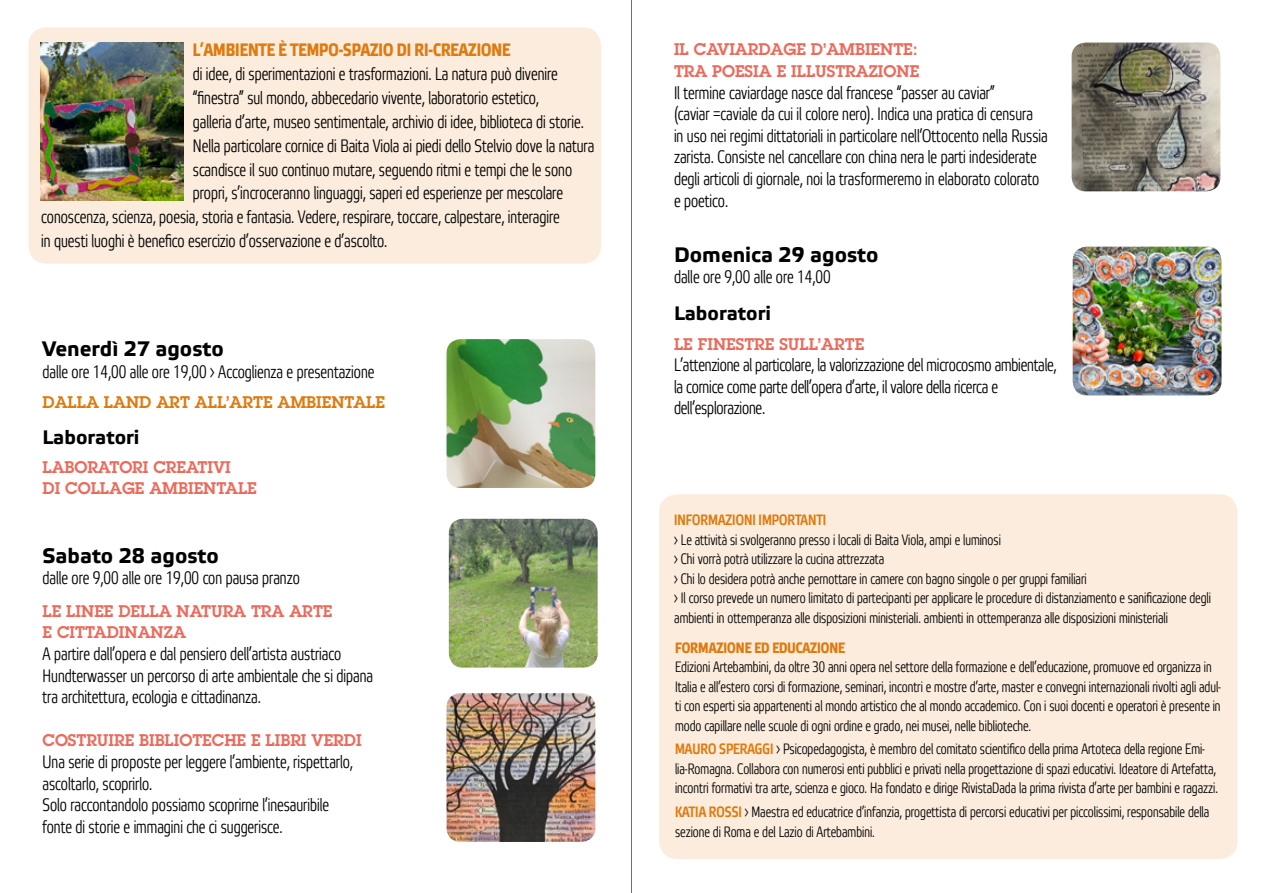
<style>
.page{position:relative;width:1263px;height:893px;background:#fff}
.page>*{position:absolute;margin:0;border:0;box-sizing:border-box;transform-origin:0 0}
.t1{font:700 21px "Etelka Text";color:#000}
.t2{font:700 19.5px "Etelka Text";color:#000}
.t3{font:300 18px/21.6px "Etelka Narrow";color:#000}
.t4{font:700 18px "Etelka Narrow Text";color:#df7a0e}
.t5{font:600 16.5px/21.6px "Lubalin Graph Std";color:#ed6a5b}
.t6{font:600 16.5px "Lubalin Graph Std";color:#df7a0e}
.t7{font:300 15px/19.5px "Etelka Narrow";color:#000}
.t8{font:500 15px "Etelka Narrow";color:#df7a0e}
.t9{font:700 15px "Etelka Narrow Text";color:#df7a0e}
.s1{font-weight:500;color:#df7a0e}
</style>
<div class="page">
<div style="left:659px;top:494px;width:578px;height:365px;background:#fbecdd;border-radius:18px"></div>
<div style="left:28px;top:27px;width:573px;height:237px;background:#fbecdd;border-radius:18px"></div>
<hr style="left:631px;top:0;width:1px;height:893px;background:#706f6f">
<img style="left:446px;top:339px;width:149px;height:149px">
<img style="left:1071px;top:43px;width:149px;height:148px">
<img style="left:446px;top:693px;width:149px;height:149px">
<img style="left:1073px;top:247px;width:148px;height:148px">
<img style="left:41px;top:43px;width:143px;height:157px">
<img style="left:449px;top:519px;width:149px;height:149px">
<p class="t4" style="left:193px;top:39px;width:319px">L’AMBIENTE È TEMPO-SPAZIO DI RI-CREAZIONE</p>
<p class="t3" style="left:193px;top:63px;width:366px">di idee, di sperimentazioni e trasformazioni. La natura può divenire</p>
<p class="t3" style="left:193px;top:87px;width:348px">“finestra” sul mondo, abbecedario vivente, laboratorio estetico,</p>
<p class="t3" style="left:193px;top:111px;width:392px">galleria d’arte, museo sentimentale, archivio di idee, biblioteca di storie.</p>
<p class="t3" style="left:193px;top:135px;width:403px">Nella particolare cornice di Baita Viola ai piedi dello Stelvio dove la natura</p>
<p class="t3" style="left:193px;top:159px;width:381px">scandisce il suo continuo mutare, seguendo ritmi e tempi che le sono</p>
<p class="t3" style="left:193px;top:183px;width:372px">propri, s’incroceranno linguaggi, saperi ed esperienze per mescolare</p>
<p class="t3" style="left:41px;top:207px;width:520px">conoscenza, scienza, poesia, storia e fantasia. Vedere, respirare, toccare, calpestare, interagire</p>
<p class="t3" style="left:41px;top:231px;width:348px">in questi luoghi è benefico esercizio d’osservazione e d’ascolto.</p>
<p class="t1" style="left:43px;top:336px;width:183px">Venerdì 27 agosto</p>
<p class="t3" style="left:43px;top:362px;width:333px">dalle ore 14,00 alle ore 19,00 › Accoglienza e presentazione</p>
<p class="t6" style="left:43px;top:391px;width:344px">DALLA LAND ART ALL’ARTE AMBIENTALE</p>
<p class="t2" style="left:43px;top:425px;width:98px">Laboratori</p>
<p class="t5" style="left:43px;top:456px;width:216px">LABORATORI CREATIVI<br>DI COLLAGE AMBIENTALE</p>
<p class="t1" style="left:43px;top:542px;width:178px">Sabato 28 agosto</p>
<p class="t3" style="left:43px;top:568px;width:259px">dalle ore 9,00 alle ore 19,00 con pausa pranzo</p>
<p class="t5" style="left:43px;top:600px;width:291px">LE LINEE DELLA NATURA TRA ARTE<br>E CITTADINANZA</p>
<p class="t3" style="left:43px;top:644px;width:332px">A partire dall’opera e dal pensiero dell’artista austriaco<br>Hundterwasser un percorso di arte ambientale che si dipana tra architettura, ecologia e cittadinanza.</p>
<p class="t5" style="left:43px;top:729px;width:321px">COSTRUIRE BIBLIOTECHE E LIBRI VERDI</p>
<p class="t3" style="left:43px;top:752px;width:312px">Una serie di proposte per leggere l’ambiente, rispettarlo, ascoltarlo, scoprirlo.<br>Solo raccontandolo possiamo scoprirne l’inesauribile fonte di storie e immagini che ci suggerisce.</p>
<p class="t5" style="left:674px;top:39px;width:247px">IL CAVIARDAGE D’AMBIENTE:<br>TRA POESIA E ILLUSTRAZIONE</p>
<p class="t3" style="left:674px;top:82px;width:375px">Il termine caviardage nasce dal francese “passer au caviar”<br>(caviar =caviale da cui il colore nero). Indica una pratica di censura<br>in uso nei regimi dittatoriali in particolare nell’Ottocento nella Russia zarista. Consiste nel cancellare con china nera le parti indesiderate degli articoli di giornale, noi la trasformeremo in elaborato colorato e poetico.</p>
<p class="t1" style="left:674px;top:241px;width:206px">Domenica 29 agosto</p>
<p class="t3" style="left:674px;top:267px;width:158px">dalle ore 9,00 alle ore 14,00</p>
<p class="t2" style="left:674px;top:300px;width:98px">Laboratori</p>
<p class="t5" style="left:674px;top:333px;width:192px">LE FINESTRE SULL’ARTE</p>
<p class="t3" style="left:674px;top:355px;width:384px">L’attenzione al particolare, la valorizzazione del microcosmo ambientale, la cornice come parte dell’opera d’arte, il valore della ricerca e dell’esplorazione.</p>
<p class="t8" style="left:674px;top:512px;width:154px">INFORMAZIONI IMPORTANTI</p>
<p class="t7" style="left:674px;top:531px;width:538px">› Le attività si svolgeranno presso i locali di Baita Viola, ampi e luminosi<br>› Chi vorrà potrà utilizzare la cucina attrezzata<br>› Chi lo desidera potrà anche pernottare in camere con bagno singole o per gruppi familiari<br>› Il corso prevede un numero limitato di partecipanti per applicare le procedure di distanziamento e sanificazione degli ambienti in ottemperanza alle disposizioni ministeriali. ambienti in ottemperanza alle disposizioni ministeriali</p>
<p class="t9" style="left:675px;top:639px;width:172px">FORMAZIONE ED EDUCAZIONE</p>
<p class="t7" style="left:675px;top:658px;width:547px">Edizioni Artebambini, da oltre 30 anni opera nel settore della formazione e dell’educazione, promuove ed organizza in Italia e all’estero corsi di formazione, seminari, incontri e mostre d’arte, master e convegni internazionali rivolti agli adul&shy;ti con esperti sia appartenenti al mondo artistico che al mondo accademico. Con i suoi docenti e operatori è presente in modo capillare nelle scuole di ogni ordine e grado, nei musei, nelle biblioteche.</p>
<p class="t7" style="left:675px;top:740px;width:544px"><span class="s1">MAURO SPERAGGI</span> › Psicopedagogista, è membro del comitato scientifico della prima Artoteca della regione Emi&shy;lia-Romagna. Collabora con numerosi enti pubblici e privati nella progettazione di spazi educativi. Ideatore di Artefatta, incontri formativi tra arte, scienza e gioco. Ha fondato e dirige RivistaDada la prima rivista d’arte per bambini e ragazzi.</p>
<p class="t7" style="left:675px;top:803px;width:536px"><span class="s1">KATIA ROSSI</span> › Maestra ed educatrice d’infanzia, progettista di percorsi educativi per piccolissimi, responsabile della sezione di Roma e del Lazio di Artebambini.</p>
</div>
